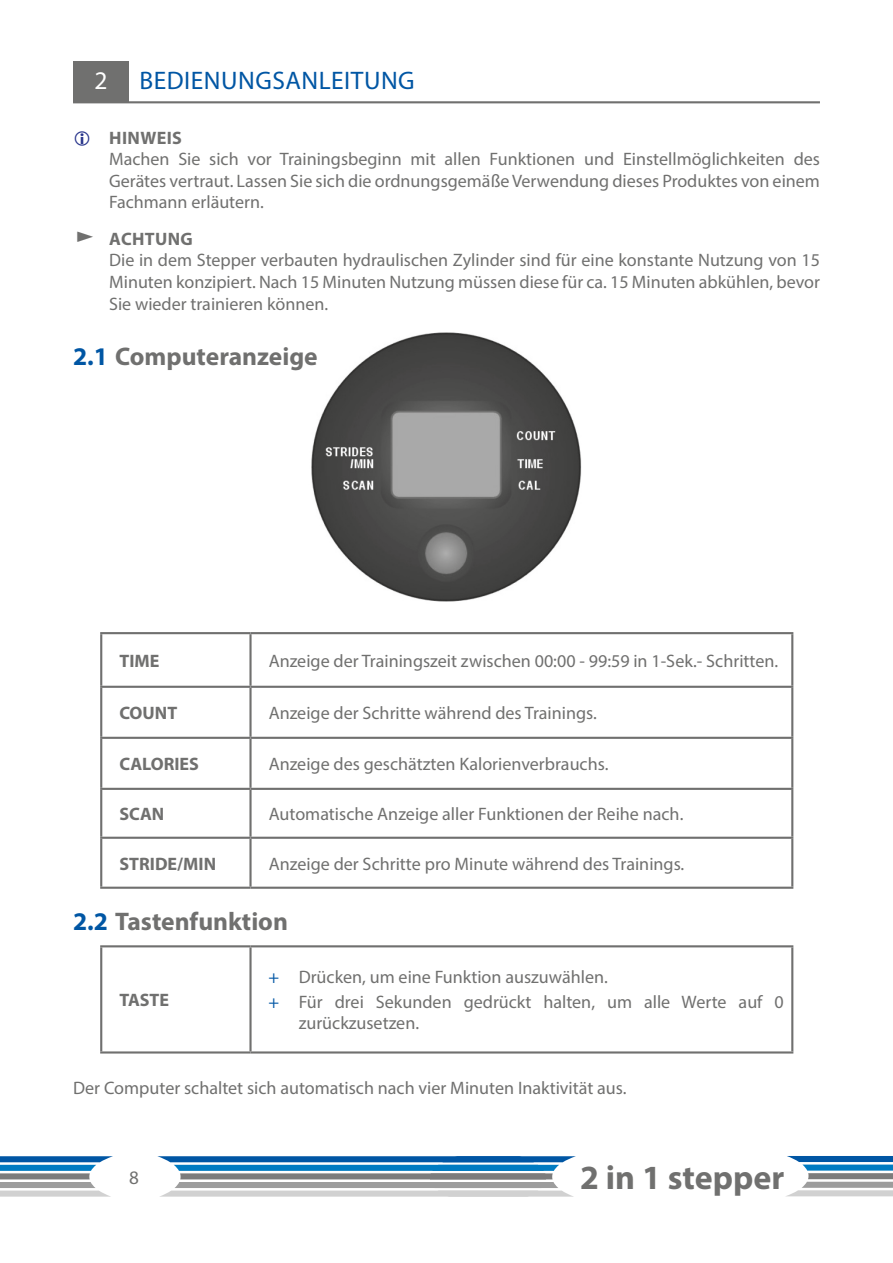
<style>
.page{position:relative;width:893px;height:1263px;background:#fff}
.page>*{position:absolute;margin:0;border:0;box-sizing:border-box;transform-origin:0 0}
.t1{font:700 34.05px "Myriad Pro";color:#70706f}
.t2{font:700 25.5px "Myriad Pro";color:#70706f}
.t3{font:25.5px "Myriad Pro";letter-spacing:.02em;color:#0056a4}
.t4{font:25.5px "Myriad Pro";color:#fff}
.t5{font:19.05px "Myriad Pro";color:#70706f}
.Text_Hinweise{font:18px/21.6px "Myriad Pro";color:#70706f;text-align:justify}
.t6{font:700 18px "Myriad Pro";color:#70706f}
.t7{font:700 18px "Myriad Pro";letter-spacing:.02em;color:#70706f}
.s1{color:#0056a4}
</style>
<div class="page">
<img style="left:311px;top:332px;width:271px;height:270px">
<svg style="left:787px;top:1156px;width:106px;height:40px"></svg>
<svg style="left:0;top:1156px;width:113px;height:40px"></svg>
<svg style="left:157px;top:1156px;width:419px;height:40px"></svg>
<div style="left:73px;top:61px;width:55px;height:41px;background:#70706f"></div>
<hr style="left:73px;top:101px;width:747px;height:2px;background:#70706f">
<hr style="left:100px;top:634px;width:2px;height:52px;background:#70706f">
<hr style="left:100px;top:688px;width:2px;height:49px;background:#70706f">
<hr style="left:100px;top:632px;width:150px;height:2px;background:#70706f">
<hr style="left:250px;top:632px;width:543px;height:2px;background:#70706f">
<hr style="left:249px;top:634px;width:3px;height:52px;background:#70706f">
<hr style="left:791px;top:634px;width:2px;height:52px;background:#70706f">
<hr style="left:249px;top:688px;width:3px;height:49px;background:#70706f">
<hr style="left:791px;top:688px;width:2px;height:49px;background:#70706f">
<hr style="left:100px;top:686px;width:150px;height:2px;background:#70706f">
<hr style="left:250px;top:686px;width:543px;height:2px;background:#70706f">
<hr style="left:100px;top:739px;width:2px;height:49px;background:#70706f">
<hr style="left:100px;top:737px;width:150px;height:2px;background:#70706f">
<hr style="left:249px;top:739px;width:3px;height:49px;background:#70706f">
<hr style="left:250px;top:737px;width:543px;height:2px;background:#70706f">
<hr style="left:791px;top:739px;width:2px;height:49px;background:#70706f">
<hr style="left:100px;top:790px;width:2px;height:47px;background:#70706f">
<hr style="left:100px;top:839px;width:2px;height:48px;background:#70706f">
<hr style="left:100px;top:788px;width:150px;height:2px;background:#70706f">
<hr style="left:250px;top:788px;width:543px;height:2px;background:#70706f">
<hr style="left:249px;top:790px;width:3px;height:47px;background:#70706f">
<hr style="left:791px;top:790px;width:2px;height:47px;background:#70706f">
<hr style="left:249px;top:839px;width:3px;height:48px;background:#70706f">
<hr style="left:791px;top:839px;width:2px;height:48px;background:#70706f">
<hr style="left:100px;top:837px;width:150px;height:2px;background:#70706f">
<hr style="left:250px;top:837px;width:543px;height:2px;background:#70706f">
<hr style="left:100px;top:887px;width:150px;height:2px;background:#70706f">
<hr style="left:250px;top:887px;width:543px;height:2px;background:#70706f">
<hr style="left:100px;top:947px;width:2px;height:104px;background:#70706f">
<hr style="left:100px;top:945px;width:150px;height:2px;background:#70706f">
<hr style="left:250px;top:945px;width:543px;height:2px;background:#70706f">
<hr style="left:249px;top:947px;width:3px;height:104px;background:#70706f">
<hr style="left:791px;top:947px;width:2px;height:104px;background:#70706f">
<hr style="left:100px;top:1051px;width:150px;height:2px;background:#70706f">
<hr style="left:250px;top:1051px;width:543px;height:2px;background:#70706f">
<p class="t4" style="left:94px;top:65px;width:15px">2</p>
<p class="t3" style="left:139px;top:65px;width:277px">BEDIENUNGSANLEITUNG</p>
<p class="t7" style="left:109px;top:126px;width:74px">HINWEIS</p>
<p class="Text_Hinweise" style="left:109px;top:148px;width:712px">Machen Sie sich vor Trainingsbeginn mit allen Funktionen und Einstellmöglichkeiten des Gerätes vertraut. Lassen Sie sich die ordnungsgemäße Verwendung dieses Produktes von einem Fachmann erläutern.</p>
<p class="t7" style="left:109px;top:227px;width:85px">ACHTUNG</p>
<p class="Text_Hinweise" style="left:109px;top:249px;width:712px">Die in dem Stepper verbauten hydraulischen Zylinder sind für eine konstante Nutzung von 15<br>Minuten konzipiert. Nach 15 Minuten Nutzung müssen diese für ca. 15 Minuten abkühlen, bevor Sie wieder trainieren können.</p>
<p class="t2" style="left:73px;top:339px;width:246px"><span class="s1">2.1</span> Computeranzeige</p>
<p class="t6" style="left:119px;top:649px;width:41px">TIME</p>
<p class="Text_Hinweise" style="left:269px;top:650px;width:511px">Anzeige der Trainingszeit zwischen 00:00 - 99:59 in 1-Sek.- Schritten.</p>
<p class="t6" style="left:119px;top:701px;width:59px">COUNT</p>
<p class="Text_Hinweise" style="left:269px;top:702px;width:330px">Anzeige der Schritte während des Trainings.</p>
<p class="t6" style="left:119px;top:752px;width:81px">CALORIES</p>
<p class="Text_Hinweise" style="left:269px;top:753px;width:341px">Anzeige des geschätzten Kalorienverbrauchs.</p>
<p class="t6" style="left:119px;top:802px;width:46px">SCAN</p>
<p class="Text_Hinweise" style="left:269px;top:803px;width:416px">Automatische Anzeige aller Funktionen der Reihe nach.</p>
<p class="t6" style="left:120px;top:852px;width:98px">STRIDE/MIN</p>
<p class="Text_Hinweise" style="left:269px;top:852px;width:417px">Anzeige der Schritte pro Minute während des Trainings.</p>
<p class="t2" style="left:73px;top:905px;width:216px"><span class="s1">2.2</span> Tastenfunktion</p>
<p class="t6" style="left:119px;top:988px;width:51px">TASTE</p>
<p class="Text_Hinweise" style="left:269px;top:966px;width:341px"><span class="s1">+</span> Drücken, um eine Funktion auszuwählen.</p>
<p class="Text_Hinweise" style="left:299px;top:991px;width:487px;text-indent:-30px"><span class="s1">+</span> Für drei Sekunden gedrückt halten, um alle Werte auf 0 zurückzusetzen.</p>
<p class="Text_Hinweise" style="left:73px;top:1076px;width:555px">Der Computer schaltet sich automatisch nach vier Minuten Inaktivität aus.</p>
<p class="t5" style="left:129px;top:1166px;width:11px">8</p>
<h1 class="t1" style="left:580px;top:1155px;width:206px">2 in 1 stepper</h1>
</div>
